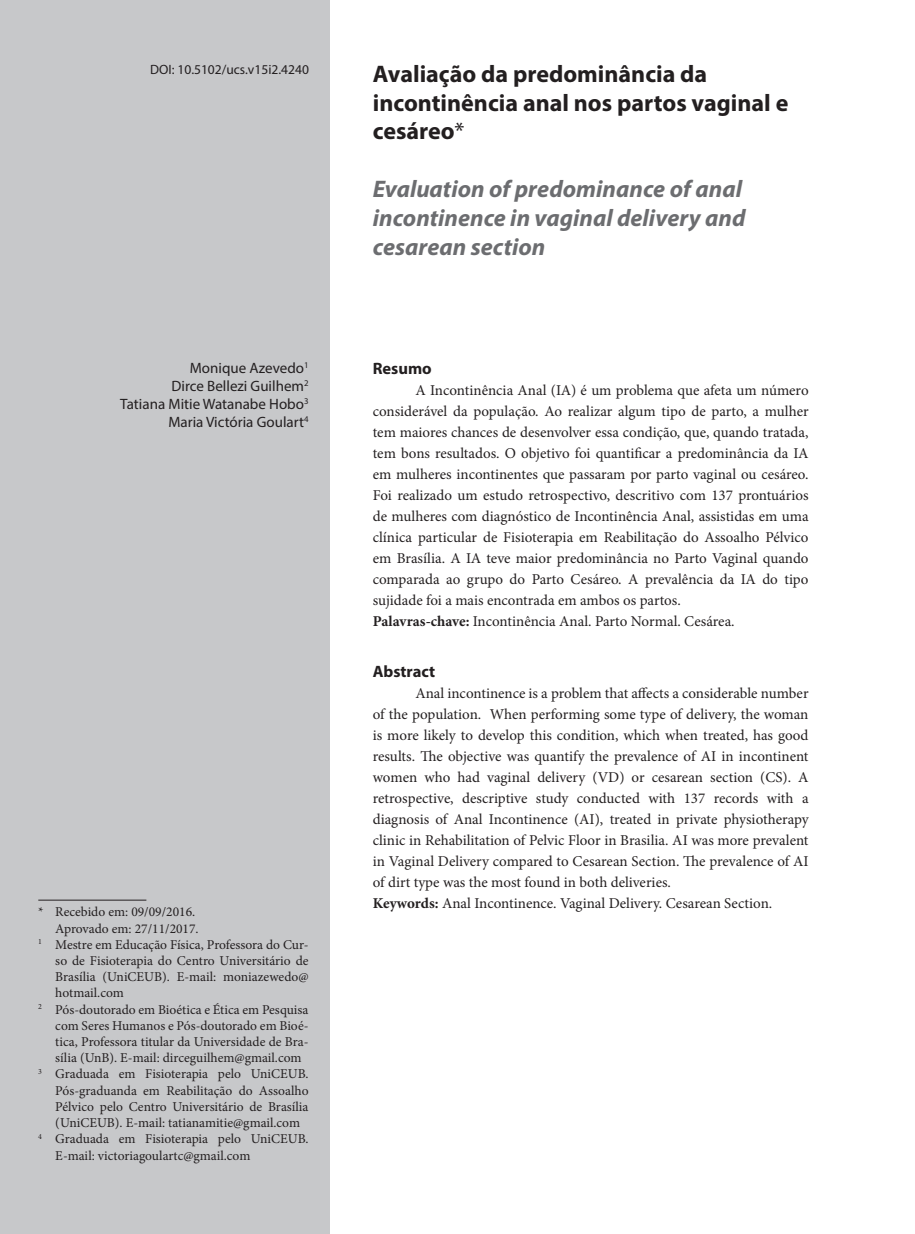
<style>
.page{position:relative;width:915px;height:1234px;background:#fff}
.page>*{position:absolute;margin:0;border:0;box-sizing:border-box;transform-origin:0 0}
.t1{font:italic 700 24px/28.8px "Myriad Pro";color:#6c6d70}
.t2{font:700 24px/28.8px "Myriad Pro";color:#231f20}
.t3{font:700 16.5px "Myriad Pro";color:#231f20}
.t4{font:15px/21px "Minion Pro";color:#231f20}
.t5{font:15px/18px "Myriad Pro";color:#231f20;text-align:right}
.t6{font:13.5px "Minion Pro";color:#231f20}
.t7{font:13.5px "Myriad Pro";color:#231f20}
.s1{font-weight:400}
.s2{font-weight:700}
</style>
<div class="page">
<div style="left:0;top:1px;width:329px;height:1232px;background:#c7c8ca"></div>
<hr style="left:38px;top:899px;width:108px;height:1px;background:#231f20">
<p class="t7" style="left:150px;top:61px;width:160px">DOI: 10.5102/ucs.v15i2.4240</p>
<p class="t5" style="left:120px;top:358px;width:190px">Monique Azevedo<sup>1<br></sup>Dirce Bellezi Guilhem<sup>2<br></sup>Tatiana Mitie Watanabe Hobo<sup>3<br></sup>Maria Victória Goulart<sup>4</sup></p>
<p class="t6" style="left:38px;top:902px;width:158px">* Recebido em: 09/09/2016.</p>
<p class="t6" style="left:55px;top:919px;width:145px">Aprovado em: 27/11/2017.</p>
<p class="t6" style="left:38px;top:935px;width:271px"><sup>1</sup> Mestre em Educação Física, Professora do Cur-</p>
<p class="t6" style="left:55px;top:951px;width:255px">so de Fisioterapia do Centro Universitário de</p>
<p class="t6" style="left:55px;top:967px;width:254px">Brasília (UniCEUB). E-mail: moniazewedo@</p>
<p class="t6" style="left:55px;top:983px;width:70px">hotmail.com</p>
<p class="t6" style="left:38px;top:1000px;width:271px"><sup>2</sup> Pós-doutorado em Bioética e Ética em Pesquisa</p>
<p class="t6" style="left:55px;top:1016px;width:255px">com Seres Humanos e Pós-doutorado em Bioé-</p>
<p class="t6" style="left:55px;top:1032px;width:255px">tica, Professora titular da Universidade de Bra-</p>
<p class="t6" style="left:55px;top:1048px;width:247px">sília (UnB). E-mail: dirceguilhem@gmail.com</p>
<p class="t6" style="left:38px;top:1064px;width:272px"><sup>3</sup> Graduada em Fisioterapia pelo UniCEUB.</p>
<p class="t6" style="left:55px;top:1081px;width:255px">Pós-graduanda em Reabilitação do Assoalho</p>
<p class="t6" style="left:55px;top:1097px;width:255px">Pélvico pelo Centro Universitário de Brasília</p>
<p class="t6" style="left:55px;top:1113px;width:246px">(UniCEUB). E-mail: tatianamitie@gmail.com</p>
<p class="t6" style="left:38px;top:1129px;width:272px"><sup>4</sup> Graduada em Fisioterapia pelo UniCEUB.</p>
<p class="t6" style="left:55px;top:1145px;width:196px">E-mail: victoriagoulartc@gmail.com</p>
<h1 class="t2" style="left:372px;top:59px;width:417px">Avaliação da predominância da incontinência anal nos partos vaginal e cesáreo<span class="s1">*</span></h1>
<h1 class="t1" style="left:372px;top:174px;width:374px">Evaluation of predominance of anal incontinence in vaginal delivery and cesarean section</h1>
<p class="t3" style="left:372px;top:357px;width:60px">Resumo</p>
<p class="t4" style="left:372px;top:380px;width:437px;text-indent:43px">A Incontinência Anal (IA) é um problema que afeta um número considerável da população. Ao realizar algum tipo de parto, a mulher tem maiores chances de desenvolver essa condição, que, quando tratada, tem bons resultados. O objetivo foi quantificar a predominância da IA em mulheres incontinentes que passaram por parto vaginal ou cesáreo.<br>Foi realizado um estudo retrospectivo, descritivo com 137 prontuários de mulheres com diagnóstico de Incontinência Anal, assistidas em uma clínica particular de Fisioterapia em Reabilitação do Assoalho Pélvico em Brasília. A IA teve maior predominância no Parto Vaginal quando comparada ao grupo do Parto Cesáreo. A prevalência da IA do tipo sujidade foi a mais encontrada em ambos os partos.<br><span class="s2">Palavras-chave:</span> Incontinência Anal. Parto Normal. Cesárea.</p>
<p class="t3" style="left:372px;top:660px;width:64px">Abstract</p>
<p class="t4" style="left:372px;top:683px;width:437px;text-indent:43px">Anal incontinence is a problem that affects a considerable number of the population. When performing some type of delivery, the woman is more likely to develop this condition, which when treated, has good results. The objective was quantify the prevalence of AI in incontinent women who had vaginal delivery (VD) or cesarean section (CS). A retrospective, descriptive study conducted with 137 records with a diagnosis of Anal Incontinence (AI), treated in private physiotherapy clinic in Rehabilitation of Pelvic Floor in Brasilia. AI was more prevalent in Vaginal Delivery compared to Cesarean Section. The prevalence of AI of dirt type was the most found in both deliveries.<br><span class="s2">Keywords:</span> Anal Incontinence. Vaginal Delivery. Cesarean Section.</p>
</div>
